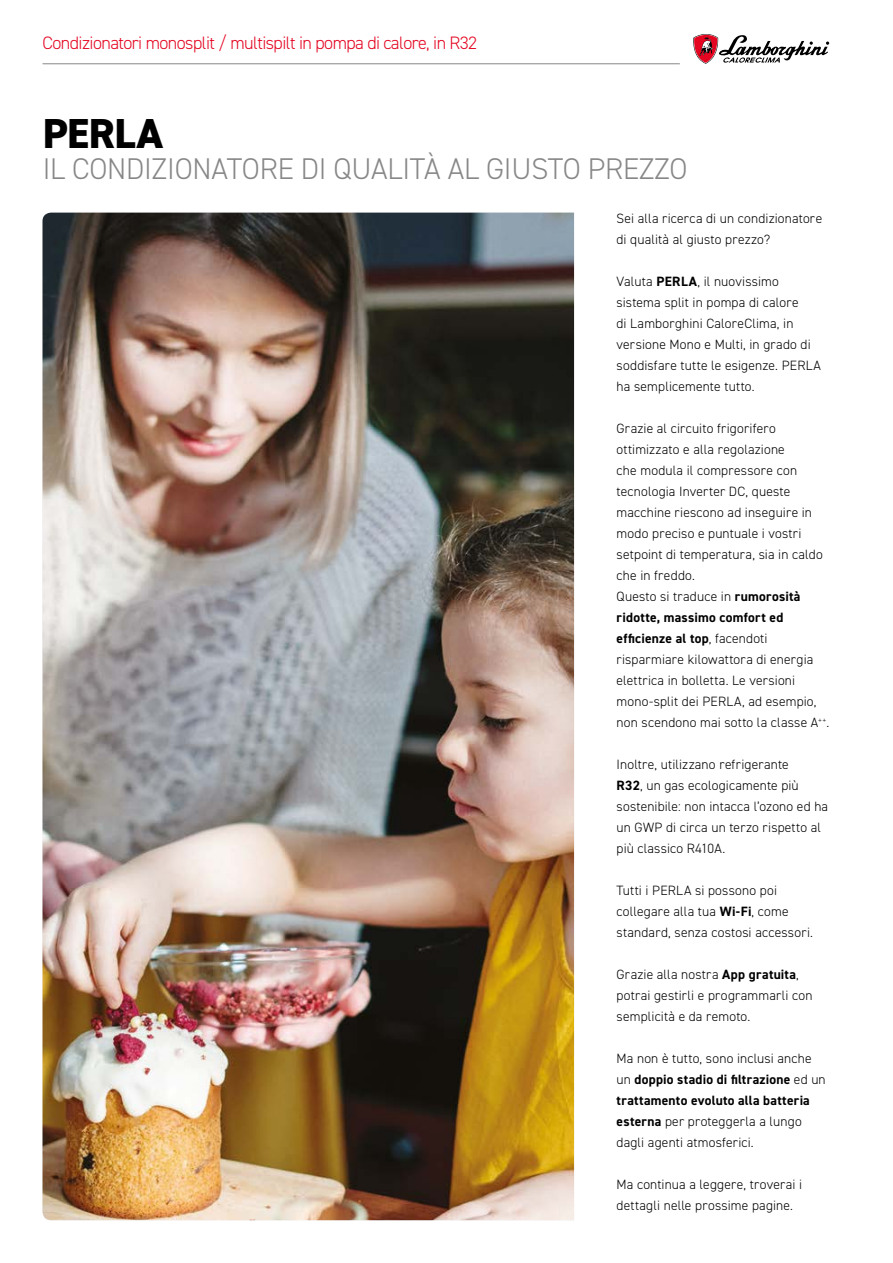
<style>
.page{position:relative;width:893px;height:1263px;background:#fff}
.page>*{position:absolute;margin:0;border:0;box-sizing:border-box;transform-origin:0 0}
.t1{font:800 42px "DIN2014";letter-spacing:-.01em;color:#000}
.t2{font:300 30px "DIN2014";letter-spacing:-.005em;color:#878787}
.t3{font:300 18px "DIN2014";letter-spacing:-.03em;color:#e40521}
.t4{font:300 13.5px/21px "DIN2014";letter-spacing:.015em;color:#000}
.s1{font-weight:700}
</style>
<div class="page">
<img style="left:43px;top:213px;width:531px;height:1007px">
<hr style="left:43px;top:63px;width:637px;height:1px;background:#878787">
<svg style="left:693px;top:34px;width:136px;height:30px"></svg>
<h3 class="t3" style="left:43px;top:31px;width:436px">Condizionatori monosplit / multispilt in pompa di calore, in R32</h3>
<h1 class="t1" style="left:43px;top:105px;width:122px">PERLA</h1>
<h2 class="t2" style="left:43px;top:150px;width:646px">IL CONDIZIONATORE DI QUALITÀ AL GIUSTO PREZZO</h2>
<p class="t4" style="left:617px;top:208px;width:207px">Sei alla ricerca di un condizionatore di qualità al giusto prezzo?</p>
<p class="t4" style="left:617px;top:271px;width:206px">Valuta <span class="s1">PERLA</span>, il nuovissimo sistema split in pompa di calore<br>di Lamborghini CaloreClima, in versione Mono e Multi, in grado di soddisfare tutte le esigenze. PERLA ha semplicemente tutto.</p>
<p class="t4" style="left:617px;top:418px;width:214px">Grazie al circuito frigorifero ottimizzato e alla regolazione<br>che modula il compressore con tecnologia Inverter DC, queste macchine riescono ad inseguire in modo preciso e puntuale i vostri setpoint di temperatura, sia in caldo che in freddo.<br>Questo si traduce in <span class="s1">rumorosità ridotte, massimo comfort ed efficienze al top</span>, facendoti risparmiare kilowattora di energia elettrica in bolletta. Le versioni mono-split dei PERLA, ad esempio, non scendono mai sotto la classe A<sup>++</sup>.</p>
<p class="t4" style="left:617px;top:754px;width:213px">Inoltre, utilizzano refrigerante<br><span class="s1">R32</span>, un gas ecologicamente più sostenibile: non intacca l’ozono ed ha un GWP di circa un terzo rispetto al più classico R410A.</p>
<p class="t4" style="left:617px;top:880px;width:198px">Tutti i PERLA si possono poi collegare alla tua <span class="s1">Wi-Fi</span>, come standard, senza costosi accessori.</p>
<p class="t4" style="left:617px;top:964px;width:197px">Grazie alla nostra <span class="s1">App gratuita</span>, potrai gestirli e programmarli con semplicità e da remoto.</p>
<p class="t4" style="left:617px;top:1048px;width:211px">Ma non è tutto, sono inclusi anche un <span class="s1">doppio stadio di filtrazione</span> ed un <span class="s1">trattamento evoluto alla batteria esterna</span> per proteggerla a lungo dagli agenti atmosferici.</p>
<p class="t4" style="left:617px;top:1174px;width:187px">Ma continua a leggere, troverai i dettagli nelle prossime pagine.</p>
</div>
